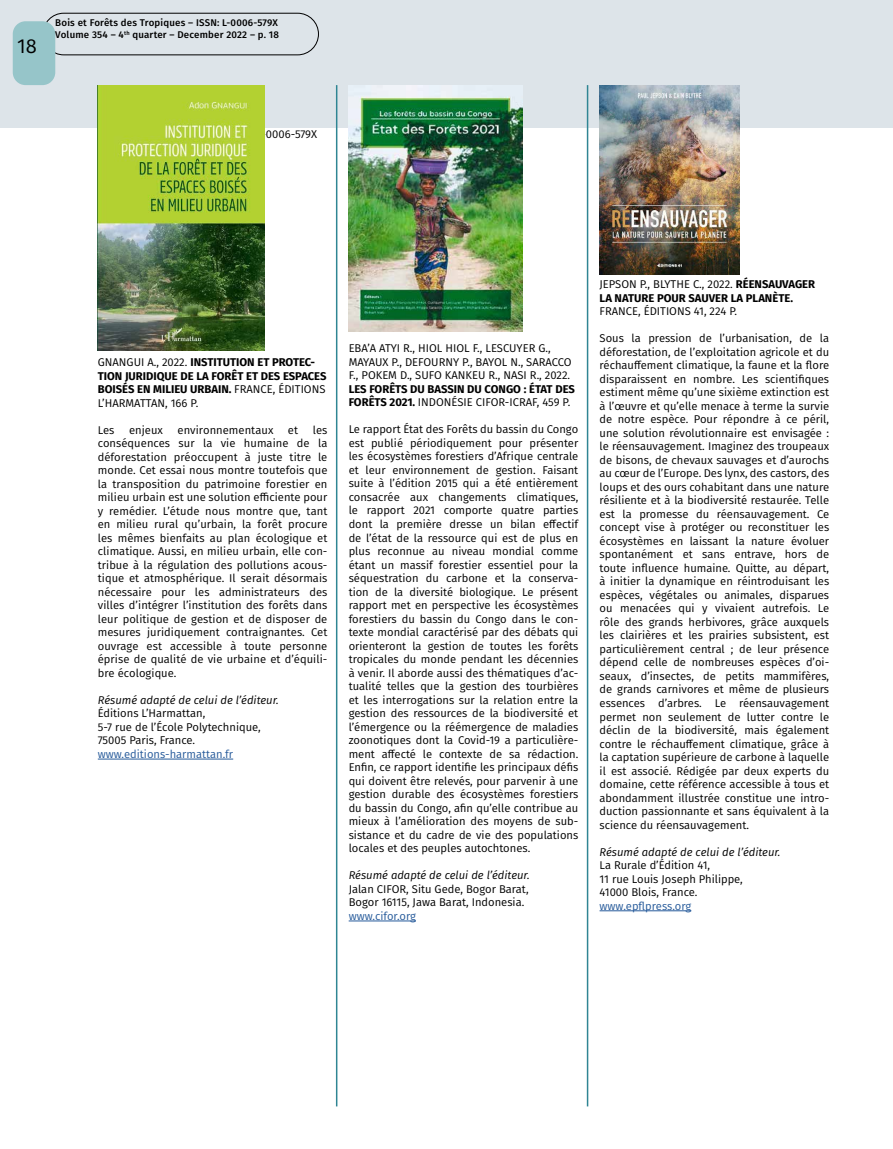
<style>
.page{position:relative;width:893px;height:1149px;background:#fff}
.page>*{position:absolute;margin:0;border:0;box-sizing:border-box;transform-origin:0 0}
.t1{font:20.25px "Fira Sans";color:#000}
.t2{font:11.25px/13.5px "Fira Sans";color:#000}
.t3{font:700 11.25px/13.5px "Fira Sans";color:#000}
.t4{font:italic 11.25px "Fira Sans";color:#000}
.t5{font:11.25px "Fira Sans";color:#275b9b}
.t6{font:500 9.75px/12px "Fira Sans";letter-spacing:.02em;color:#000}
.s1{font-weight:400}
</style>
<div class="page">
<div style="left:0;top:0;width:893px;height:128px;background:#dde4e9"></div>
<hr style="left:336px;top:85px;width:1px;height:1021px;background:#2f8593">
<hr style="left:587px;top:85px;width:1px;height:1021px;background:#2f8593">
<div style="left:43px;top:13px;width:276px;height:42px;border:1px solid #000;border-radius:21px"></div>
<div style="left:13px;top:21px;width:42px;height:64px;background:#96c5c9;border-radius:13px"></div>
<hr style="left:98px;top:758px;width:135px;height:1px;background:#275b9b">
<img style="left:98px;top:85px;width:167px;height:265px">
<hr style="left:349px;top:920px;width:67px;height:1px;background:#275b9b">
<hr style="left:600px;top:910px;width:91px;height:1px;background:#275b9b">
<img style="left:600px;top:85px;width:140px;height:189px">
<img style="left:349px;top:85px;width:174px;height:246px">
<h1 class="t1" style="left:17px;top:31px;width:21px">18</h1>
<p class="t6" style="left:55px;top:16px;width:225px">Bois et Forêts des Tropiques – ISSN: L-0006-579X<br>Volume 354 – 4<sup>th</sup> quarter – December 2022 – p. 18</p>
<p class="t3" style="left:98px;top:354px;width:230px"><span class="s1">GNANGUI A., 2022.</span> INSTITUTION ET PROTEC-TION JURIDIQUE DE LA FORÊT ET DES ESPACES BOISÉS EN MILIEU URBAIN. <span class="s1">FRANCE, ÉDITIONS L’HARMATTAN, 166 P.</span></p>
<p class="t2" style="left:98px;top:422px;width:18px">Les</p>
<p class="t2" style="left:129px;top:422px;width:35px">enjeux</p>
<p class="t2" style="left:178px;top:422px;width:97px">environnementaux</p>
<p class="t2" style="left:288px;top:422px;width:12px">et</p>
<p class="t2" style="left:98px;top:422px;width:231px;text-align:justify;text-indent:215px">les conséquences sur la vie humaine de la déforestation préoccupent à juste titre le monde. Cet essai nous montre toutefois que la transposition du patrimoine forestier en milieu urbain est une solution efficiente pour y remédier. L’étude nous montre que, tant en milieu rural qu’urbain, la forêt procure les mêmes bienfaits au plan écologique et climatique. Aussi, en milieu urbain, elle con&shy;tribue à la régulation des pollutions acous&shy;tique et atmosphérique. Il serait désormais nécessaire pour les administrateurs des villes d’intégrer l’institution des forêts dans leur politique de gestion et de disposer de mesures juridiquement contraignantes. Cet ouvrage est accessible à toute personne éprise de qualité de vie urbaine et d’équili&shy;bre écologique.</p>
<p class="t4" style="left:98px;top:691px;width:182px">Résumé adapté de celui de l’éditeur.</p>
<p class="t2" style="left:98px;top:706px;width:164px">Éditions L’Harmattan,<br>5-7 rue de l’École Polytechnique,<br>75005 Paris, France.</p>
<p class="t5" style="left:98px;top:745px;width:137px">www.editions-harmattan.fr</p>
<p class="t2" style="left:349px;top:341px;width:225px">EBA’A ATYI R., HIOL HIOL F., LESCUYER G.,<br>MAYAUX P., DEFOURNY P., BAYOL N., SARACCO<br>F., POKEM D., SUFO KANKEU R., NASI R., 2022.</p>
<p class="t3" style="left:349px;top:381px;width:228px">LES FORÊTS DU BASSIN DU CONGO : ÉTAT DES<br>FORÊTS 2021. <span class="s1">INDONÉSIE CIFOR-ICRAF, 459 P.</span></p>
<p class="t2" style="left:349px;top:422px;width:231px;text-align:justify">Le rapport État des Forêts du bassin du Congo est publié périodiquement pour présenter les écosystèmes forestiers d’Afrique centrale et leur environnement de gestion. Faisant suite à l’édition 2015 qui a été entièrement consacrée aux changements climatiques, le rapport 2021 comporte quatre parties dont la première dresse un bilan effectif de l’état de la ressource qui est de plus en plus reconnue au niveau mondial comme étant un massif forestier essentiel pour la séquestration du carbone et la conserva&shy;tion de la diversité biologique. Le présent rapport met en perspective les écosystèmes forestiers du bassin du Congo dans le con&shy;texte mondial caractérisé par des débats qui orienteront la gestion de toutes les forêts tropicales du monde pendant les décennies à venir. Il aborde aussi des thématiques d’ac&shy;tualité telles que la gestion des tourbières et les interrogations sur la relation entre la gestion des ressources de la biodiversité et l’émergence ou la réémergence de maladies zoonotiques dont la Covid-19 a particulière&shy;ment affecté le contexte de sa rédaction.<br>Enfin, ce rapport identifie les principaux défis qui doivent être relevés, pour parvenir à une gestion durable des écosystèmes forestiers du bassin du Congo, afin qu’elle contribue au mieux à l’amélioration des moyens de sub&shy;sistance et du cadre de vie des populations locales et des peuples autochtones.</p>
<p class="t4" style="left:349px;top:866px;width:182px">Résumé adapté de celui de l’éditeur.</p>
<p class="t2" style="left:349px;top:881px;width:181px">Jalan CIFOR, Situ Gede, Bogor Barat,<br>Bogor 16115, Jawa Barat, Indonesia.</p>
<p class="t5" style="left:349px;top:907px;width:69px">www.cifor.org</p>
<p class="t3" style="left:600px;top:276px;width:217px"><span class="s1">JEPSON P., BLYTHE C., 2022.</span> RÉENSAUVAGER<br>LA NATURE POUR SAUVER LA PLANÈTE.</p>
<p class="t2" style="left:600px;top:304px;width:139px">FRANCE, ÉDITIONS 41, 224 P.</p>
<p class="t2" style="left:600px;top:331px;width:231px;text-align:justify">Sous la pression de l’urbanisation, de la déforestation, de l’exploitation agricole et du réchauffement climatique, la faune et la flore disparaissent en nombre. Les scientifiques estiment même qu’une sixième extinction est à l’œuvre et qu’elle menace à terme la survie de notre espèce. Pour répondre à ce péril, une solution révolutionnaire est envisagée : le réensauvagement. Imaginez des troupeaux de bisons, de chevaux sauvages et d’aurochs au cœur de l’Europe. Des lynx, des castors, des loups et des ours cohabitant dans une nature résiliente et à la biodiversité restaurée. Telle est la promesse du réensauvagement. Ce concept vise à protéger ou reconstituer les écosystèmes en laissant la nature évoluer spontanément et sans entrave, hors de toute influence humaine. Quitte, au départ, à initier la dynamique en réintroduisant les espèces, végétales ou animales, disparues ou menacées qui y vivaient autrefois. Le rôle des grands herbivores, grâce auxquels les clairières et les prairies subsistent, est particulièrement central ; de leur présence dépend celle de nombreuses espèces d’oi&shy;seaux, d’insectes, de petits mammifères, de grands carnivores et même de plusieurs essences d’arbres. Le réensauvagement permet non seulement de lutter contre le déclin de la biodiversité, mais également contre le réchauffement climatique, grâce à la captation supérieure de carbone à laquelle il est associé. Rédigée par deux experts du domaine, cette référence accessible à tous et abondamment illustrée constitue une intro&shy;duction passionnante et sans équivalent à la science du réensauvagement.</p>
<p class="t4" style="left:600px;top:843px;width:182px">Résumé adapté de celui de l’éditeur.</p>
<p class="t2" style="left:600px;top:857px;width:145px">La Rurale d’Édition 41,<br>11 rue Louis Joseph Philippe,<br>41000 Blois, France.</p>
<p class="t5" style="left:600px;top:897px;width:93px">www.epflpress.org</p>
</div>
